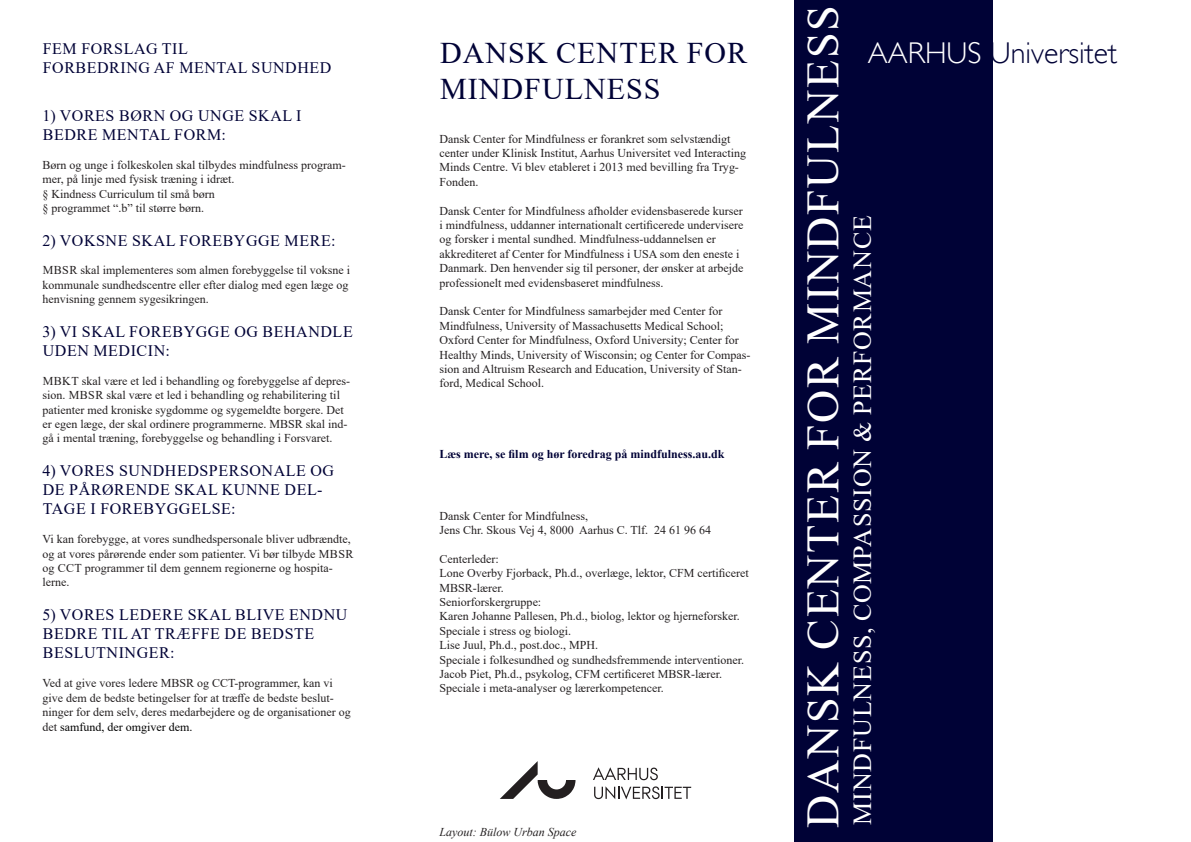
<style>
.page{position:relative;width:1191px;height:842px;background:#fff}
.page>*{position:absolute;margin:0;border:0;box-sizing:border-box;transform-origin:0 0}
.t1{font:46px "Times New Roman";letter-spacing:.035em;color:#fff}
.t2{font:30px/36px "Times New Roman";letter-spacing:.035em;color:#000236}
.t3{font:300 30px "Gill Sans";color:#000236}
.t4{font:26px "Times New Roman";letter-spacing:.03em;color:#fff}
.t5{font:16px/19.2px "Times New Roman";letter-spacing:.035em;color:#000236}
.t6{font:12px/14.4px "Times New Roman";color:#231f20}
.t7{font:700 12px "Times New Roman";color:#000236}
.t8{font:italic 12px "Times New Roman";color:#231f20}
.s1{color:#000}
.s2{color:#fff}
</style>
<div class="page">
<div style="left:794px;top:0;width:198px;height:842px;background:#000236"></div>
<svg style="left:593px;top:767px;width:65px;height:13px"></svg>
<svg style="left:594px;top:786px;width:97px;height:13px"></svg>
<svg style="left:500px;top:761px;width:75px;height:38px"></svg>
<p class="t5" style="left:43px;top:38px;width:147px">FEM FORSLAG TIL</p>
<p class="t5" style="left:43px;top:57px;width:290px">FORBEDRING AF MENTAL SUNDHED</p>
<p class="t5" style="left:43px;top:105px;width:260px">1) VORES BØRN OG UNGE SKAL I<br>BEDRE MENTAL FORM:</p>
<p class="t6" style="left:43px;top:157px;width:305px">Børn og unge i folkeskolen skal tilbydes mindfulness program&shy;mer, på linje med fysisk træning i idræt.</p>
<p class="t6" style="left:43px;top:186px;width:174px">§ Kindness Curriculum til små børn</p>
<p class="t6" style="left:43px;top:200px;width:163px">§ programmet “.b” til større børn.</p>
<p class="t5" style="left:43px;top:230px;width:294px">2) VOKSNE SKAL FOREBYGGE MERE:</p>
<p class="t6" style="left:43px;top:263px;width:309px">MBSR skal implementeres som almen forebyggelse til voksne i kommunale sundhedscentre eller efter dialog med egen læge og henvisning gennem sygesikringen.</p>
<p class="t5" style="left:43px;top:321px;width:312px">3) VI SKAL FOREBYGGE OG BEHANDLE<br>UDEN MEDICIN:</p>
<p class="t6" style="left:43px;top:373px;width:309px">MBKT skal være et led i behandling og forebyggelse af depres&shy;sion. MBSR skal være et led i behandling og rehabilitering til patienter med kroniske sygdomme og sygemeldte borgere. Det er egen læge, der skal ordinere programmerne. MBSR skal ind&shy;gå i mental træning, forebyggelse og behandling i Forsvaret.</p>
<p class="t5" style="left:43px;top:461px;width:293px">4) VORES SUNDHEDSPERSONALE OG<br>DE PÅRØRENDE SKAL KUNNE DEL-<br>TAGE I FOREBYGGELSE:</p>
<p class="t6" style="left:43px;top:532px;width:312px">Vi kan forebygge, at vores sundhedspersonale bliver udbrændte, og at vores pårørende ender som patienter. Vi bør tilbyde MBSR og CCT programmer til dem gennem regionerne og hospita&shy;lerne.</p>
<p class="t5" style="left:43px;top:605px;width:306px">5) VORES LEDERE SKAL BLIVE ENDNU<br>BEDRE TIL AT TRÆFFE DE BEDSTE<br>BESLUTNINGER:</p>
<p class="t6" style="left:43px;top:676px;width:310px">Ved at give vores ledere MBSR og CCT-programmer, kan vi give dem de bedste betingelser for at træffe de bedste beslut&shy;ninger for dem selv, deres medarbejdere og de organisationer og det <span class="s1">samfund, der omgiver dem.</span></p>
<p class="t2" style="left:440px;top:34px;width:309px">DANSK CENTER FOR<br>MINDFULNESS</p>
<p class="t6" style="left:439px;top:131px;width:308px">Dansk Center for Mindfulness er forankret som selvstændigt center under Klinisk Institut, Aarhus Universitet ved Interacting Minds Centre. Vi blev etableret i 2013 med bevilling fra Tryg-Fonden.</p>
<p class="t6" style="left:439px;top:203px;width:305px">Dansk Center for Mindfulness afholder evidensbaserede kurser i mindfulness, uddanner internationalt certificerede undervisere og forsker i mental sundhed. Mindfulness-uddannelsen er akkrediteret af Center for Mindfulness i USA som den eneste i Danmark. Den henvender sig til personer, der ønsker at arbejde professionelt med evidensbaseret mindfulness.</p>
<p class="t6" style="left:439px;top:304px;width:312px">Dansk Center for Mindfulness samarbejder med Center for Mindfulness, University of Massachusetts Medical School; Oxford Center for Mindfulness, Oxford University; Center for Healthy Minds, University of Wisconsin; og Center for Compas&shy;sion and Altruism Research and Education, University of Stan&shy;ford, Medical School.</p>
<p class="t7" style="left:439px;top:445px;width:287px">Læs mere, se film og hør foredrag på mindfulness.au.dk</p>
<p class="t6" style="left:439px;top:508px;width:150px">Dansk Center for Mindfulness,</p>
<p class="t6" style="left:439px;top:522px;width:273px">Jens Chr. Skous Vej 4, 8000 Aarhus C. Tlf. 24 61 96 64</p>
<p class="t6" style="left:439px;top:551px;width:61px">Centerleder:</p>
<p class="t6" style="left:439px;top:565px;width:311px">Lone Overby Fjorback, Ph.d., overlæge, lektor, CFM certificeret<br>MBSR-lærer.</p>
<p class="t6" style="left:439px;top:594px;width:103px">Seniorforskergruppe:</p>
<p class="t6" style="left:439px;top:609px;width:302px">Karen Johanne Pallesen, Ph.d., biolog, lektor og hjerneforsker.<br>Speciale i stress og biologi.</p>
<p class="t6" style="left:439px;top:637px;width:160px">Lise Juul, Ph.d., post.doc., MPH.</p>
<p class="t6" style="left:439px;top:652px;width:306px">Speciale i folkesundhed og sundhedsfremmende interventioner.</p>
<p class="t6" style="left:439px;top:666px;width:284px">Jacob Piet, Ph.d., psykolog, CFM certificeret MBSR-lærer.</p>
<p class="t6" style="left:439px;top:681px;width:226px">Speciale i meta-analyser og lærerkompetencer.</p>
<p class="t8" style="left:439px;top:824px;width:138px">Layout: Bülow Urban Space</p>
<p class="t1" style="left:790px;top:828px;width:824px;rotate:-90deg">DANSK CENTER FOR MINDFULNESS</p>
<p class="t3" style="left:867px;top:35px;width:251px"><span class="s2">AARHUS</span> Universitet</p>
<p class="t4" style="left:844px;top:825px;width:611px;rotate:-90deg">MINDFULNESS, COMPASSION &amp; PERFORMANCE</p>
</div>
